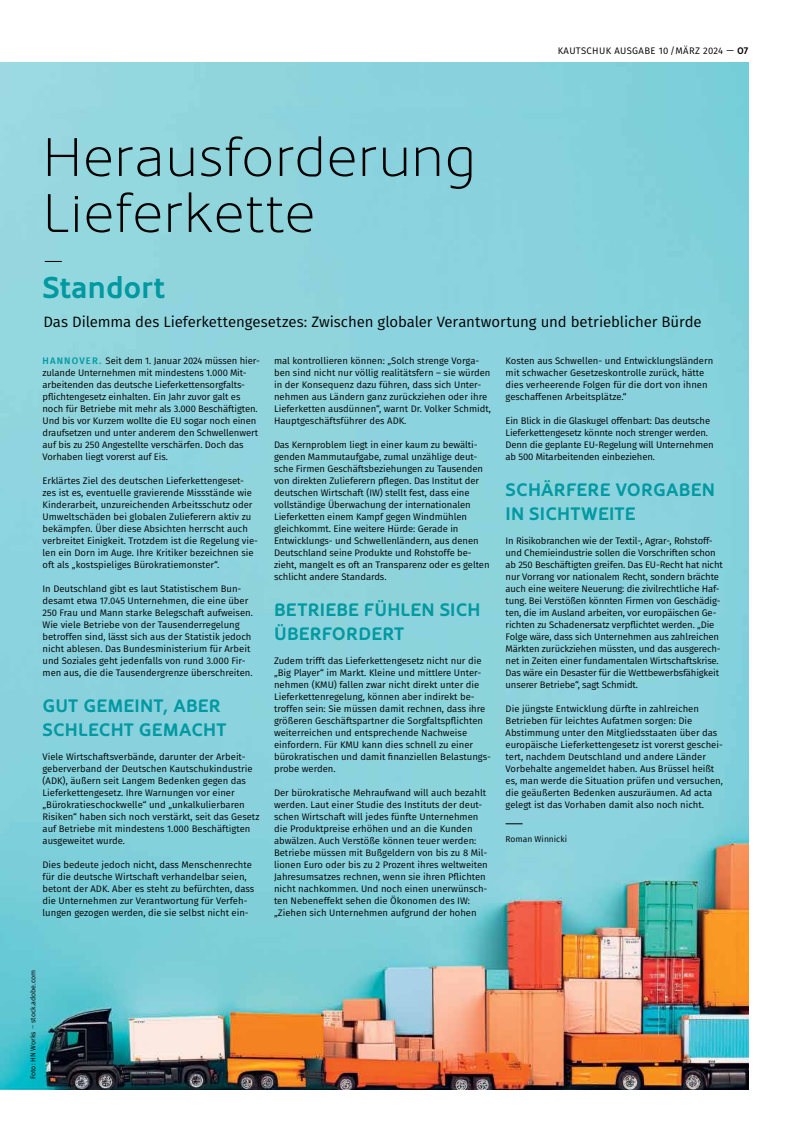
<style>
.page{position:relative;width:808px;height:1134px;background:#fff}
.page>*{position:absolute;margin:0;border:0;box-sizing:border-box;transform-origin:0 0}
.t1{font:300 54px/56px "Oblik";color:#000}
.t2{font:700 30px "Oblik";color:#0098a1}
.t3{font:700 18px/24px "Oblik";letter-spacing:.015em;color:#0098a1}
.t4{font:15px "Fira Sans";letter-spacing:-.005em;color:#000}
.t5{font:9.5px/12px "Fira Sans";color:#000}
.t6{font:9.5px "Fira Sans";letter-spacing:.04em;color:#000}
.t7{font:8.5px "Fira Sans";color:#000}
.t8{font:7px "Fira Sans";color:#000}
.s1{font-family:"Oblik";font-weight:700}
.s2{font-weight:500;color:#0098a1}
.s3{font-family:"Roboto";font-weight:300}
</style>
<div class="page">
<img style="left:0;top:62px;width:748px;height:1027px">
<svg style="left:506px;top:823px;width:17px;height:1px"></svg>
<svg style="left:45px;top:261px;width:17px;height:1px"></svg>
<h1 class="t1" style="left:43px;top:130px;width:435px">Herausforderung<br>Lieferkette</h1>
<p class="t6" style="left:558px;top:44px;width:192px">KAUTSCHUK AUSGABE 10 /MÄRZ 2024 — <span class="s1">07</span></p>
<h2 class="t2" style="left:43px;top:270px;width:124px">Standort</h2>
<h3 class="t4" style="left:43px;top:311px;width:660px">Das Dilemma des Lieferkettengesetzes: Zwischen globaler Verantwortung und betrieblicher Bürde</h3>
<p class="t5" style="left:43px;top:354px;width:219px"><span class="s2">HANNOVER.</span> Seit dem 1. Januar 2024 müssen hier&shy;zulande Unternehmen mit mindestens 1.000 Mit&shy;arbeitenden das deutsche Lieferkettensorgfalts&shy;pflichtengesetz einhalten. Ein Jahr zuvor galt es noch für Betriebe mit mehr als 3.000 Beschäftigten.<br>Und bis vor Kurzem wollte die EU sogar noch einen draufsetzen und unter anderem den Schwellenwert auf bis zu 250 Angestellte verschärfen. Doch das Vorhaben liegt vorerst auf Eis.</p>
<p class="t5" style="left:43px;top:474px;width:217px">Erklärtes Ziel des deutschen Lieferkettengeset&shy;zes ist es, eventuelle gravierende Missstände wie Kinderarbeit, unzureichenden Arbeitsschutz oder Umweltschäden bei globalen Zulieferern aktiv zu bekämpfen. Über diese Absichten herrscht auch verbreitet Einigkeit. Trotzdem ist die Regelung vie&shy;len ein Dorn im Auge. Ihre Kritiker bezeichnen sie oft als „kostspieliges Bürokratiemonster“.</p>
<p class="t5" style="left:43px;top:582px;width:212px">In Deutschland gibt es laut Statistischem Bun&shy;desamt etwa 17.045 Unternehmen, die eine über 250 Frau und Mann starke Belegschaft aufweisen.<br>Wie viele Betriebe von der Tausenderregelung betroffen sind, lässt sich aus der Statistik jedoch nicht ablesen. Das Bundesministerium für Arbeit und Soziales geht jedenfalls von rund 3.000 Fir&shy;men aus, die die Tausendergrenze überschreiten.</p>
<h3 class="t3" style="left:43px;top:693px;width:186px">GUT GEMEINT, ABER<br>SCHLECHT GEMACHT</h3>
<p class="t5" style="left:43px;top:750px;width:218px">Viele Wirtschaftsverbände, darunter der Arbeit&shy;geberverband der Deutschen Kautschukindustrie (ADK), äußern seit Langem Bedenken gegen das Lieferkettengesetz. Ihre Warnungen vor einer „Bürokratieschockwelle“ und „unkalkulierbaren Risiken“ haben sich noch verstärkt, seit das Gesetz auf Betriebe mit mindestens 1.000 Beschäftigten ausgeweitet wurde.</p>
<p class="t5" style="left:43px;top:858px;width:213px">Dies bedeute jedoch nicht, dass Menschenrechte für die deutsche Wirtschaft verhandelbar seien, betont der ADK. Aber es steht zu befürchten, dass die Unternehmen zur Verantwortung für Verfeh&shy;lungen gezogen werden, die sie selbst nicht ein-</p>
<p class="t5" style="left:274px;top:354px;width:219px">mal kontrollieren können: „Solch strenge Vorga&shy;ben sind nicht nur völlig realitätsfern – sie würden in der Konsequenz dazu führen, dass sich Unter&shy;nehmen aus Ländern ganz zurückziehen oder ihre Lieferketten ausdünnen“, warnt Dr. Volker Schmidt, Hauptgeschäftsführer des ADK.</p>
<p class="t5" style="left:274px;top:438px;width:217px">Das Kernproblem liegt in einer kaum zu bewälti&shy;genden Mammutaufgabe, zumal unzählige deut&shy;sche Firmen Geschäftsbeziehungen zu Tausenden von direkten Zulieferern pflegen. Das Institut der deutschen Wirtschaft (IW) stellt fest, dass eine vollständige Überwachung der internationalen Lieferketten einem Kampf gegen Windmühlen gleichkommt. Eine weitere Hürde: Gerade in Entwicklungs- und Schwellenländern, aus denen Deutschland seine Produkte und Rohstoffe be&shy;zieht, mangelt es oft an Transparenz oder es gelten schlicht andere Standards.</p>
<h3 class="t3" style="left:274px;top:597px;width:208px">BETRIEBE FÜHLEN SICH<br>ÜBERFORDERT</h3>
<p class="t5" style="left:274px;top:654px;width:218px">Zudem trifft das Lieferkettengesetz nicht nur die „Big Player“ im Markt. Kleine und mittlere Unter&shy;nehmen (KMU) fallen zwar nicht direkt unter die Lieferkettenregelung, können aber indirekt be&shy;troffen sein: Sie müssen damit rechnen, dass ihre größeren Geschäftspartner die Sorgfaltspflichten weiterreichen und entsprechende Nachweise einfordern. Für KMU kann dies schnell zu einer bürokratischen und damit finanziellen Belastungs&shy;probe werden.</p>
<p class="t5" style="left:274px;top:786px;width:215px">Der bürokratische Mehraufwand will auch bezahlt werden. Laut einer Studie des Instituts der deut&shy;schen Wirtschaft will jedes fünfte Unternehmen die Produktpreise erhöhen und an die Kunden abwälzen. Auch Verstöße können teuer werden:<br>Betriebe müssen mit Bußgeldern von bis zu 8 Mil&shy;lionen Euro oder bis zu 2 Prozent ihres weltweiten Jahresumsatzes rechnen, wenn sie ihren Pflichten nicht nachkommen. Und noch einen unerwünsch&shy;ten Nebeneffekt sehen die Ökonomen des IW: „Ziehen sich Unternehmen aufgrund der hohen</p>
<p class="t5" style="left:506px;top:354px;width:209px">Kosten aus Schwellen- und Entwicklungsländern mit schwacher Gesetzeskontrolle zurück, hätte dies verheerende Folgen für die dort von ihnen geschaffenen Arbeitsplätze.“</p>
<p class="t5" style="left:506px;top:414px;width:209px">Ein Blick in die Glaskugel offenbart: Das deutsche Lieferkettengesetz könnte noch strenger werden.<br>Denn die geplante EU-Regelung will Unternehmen ab 500 Mitarbeitenden einbeziehen.</p>
<h3 class="t3" style="left:506px;top:477px;width:211px">SCHÄRFERE VORGABEN<br>IN SICHTWEITE</h3>
<p class="t5" style="left:506px;top:534px;width:219px">In Risikobranchen wie der Textil-, Agrar-, Rohstoff&shy;und Chemieindustrie sollen die Vorschriften schon ab 250 Beschäftigten greifen. Das EU-Recht hat nicht nur Vorrang vor nationalem Recht, sondern brächte auch eine weitere Neuerung: die zivilrechtliche Haf&shy;tung. Bei Verstößen könnten Firmen von Geschädig&shy;ten, die im Ausland arbeiten, vor europäischen Ge&shy;richten zu Schadenersatz verpflichtet werden. „Die Folge wäre, dass sich Unternehmen aus zahlreichen Märkten zurückziehen müssten, und das ausgerech&shy;net in Zeiten einer fundamentalen Wirtschaftskrise.<br>Das wäre ein Desaster für die Wettbewerbsfähigkeit unserer Betriebe“, sagt Schmidt.</p>
<p class="t5" style="left:506px;top:702px;width:219px">Die jüngste Entwicklung dürfte in zahlreichen Betrieben für leichtes Aufatmen sorgen: Die Abstimmung unter den Mitgliedsstaaten über das europäische Lieferkettengesetz ist vorerst geschei&shy;tert, nachdem Deutschland und andere Länder Vorbehalte angemeldet haben. Aus Brüssel heißt es, man werde die Situation prüfen und versuchen, die geäußerten Bedenken auszuräumen. Ad acta gelegt ist das Vorhaben damit also noch nicht.</p>
<p class="t7" style="left:506px;top:833px;width:63px">Roman Winnicki</p>
<p class="t8" style="left:28px;top:1079px;width:111px;rotate:-90deg">Foto: HN Works <span class="s3">–</span> stock.adobe.com</p>
</div>
